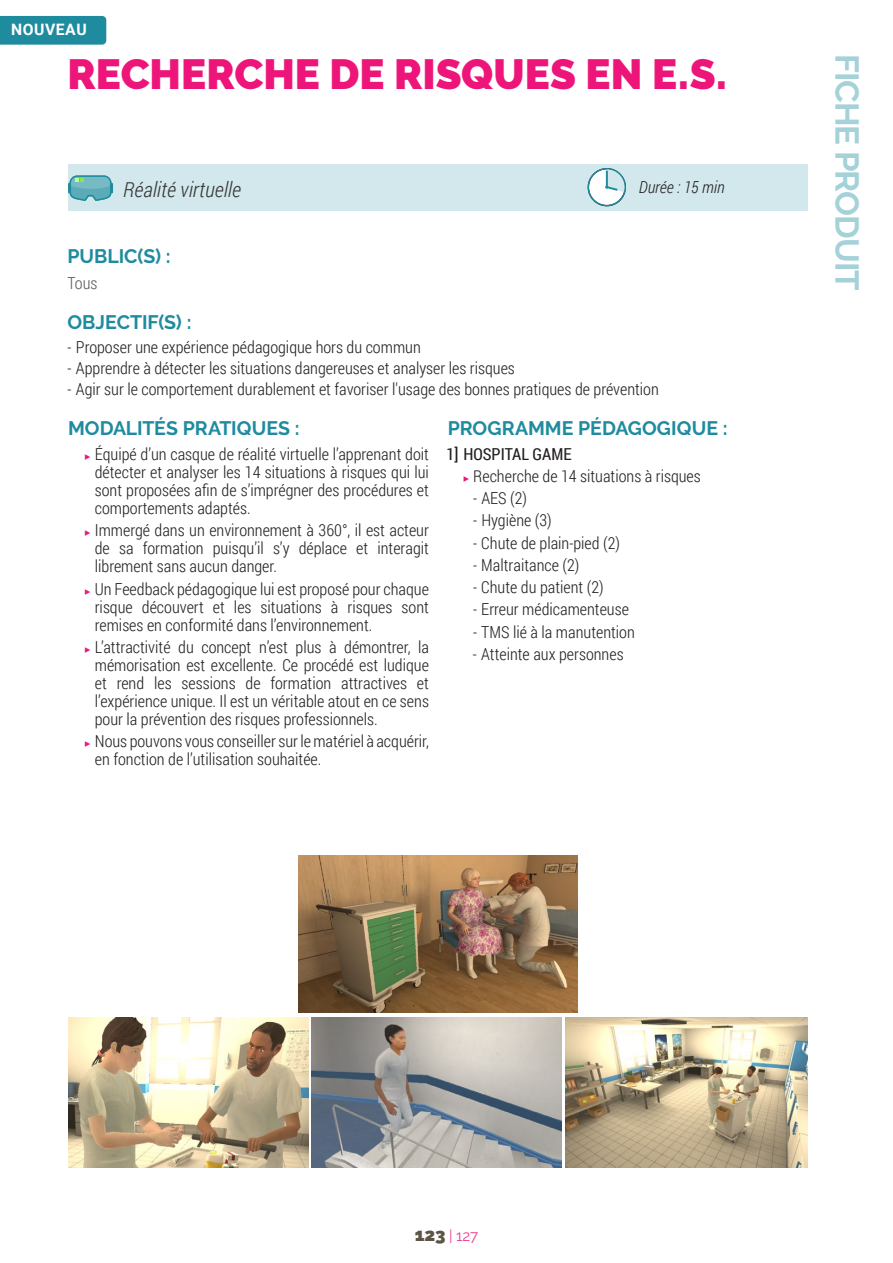
<style>
.page{position:relative;width:893px;height:1263px;background:#fff}
.page>*{position:absolute;margin:0;border:0;box-sizing:border-box;transform-origin:0 0}
.t1{font:900 42px "Raleway";color:#ed157a}
.t2{font:700 33px "Raleway";letter-spacing:-.03em;color:#a5d1d9}
.t3{font:italic 300 21px "Roboto Condensed";color:#353535}
.t4{font:700 19.5px "Raleway";color:#1f8b9f}
.t5{font:300 16.5px/18px "Roboto Condensed";color:#231f20;text-align:justify}
.t6{font:italic 300 16.5px "Roboto Condensed";color:#231f20}
.t7{font:300 16.5px "Roboto Condensed";color:#595959}
.t8{font:700 15.75px "Roboto";letter-spacing:.035em;color:#fff}
.t9{font:15px "Raleway";color:#f03d91}
.s1{font-family:"Source Sans Pro";font-weight:400;font-size:10.5px;color:#ed157a}
.s2{font-weight:400}
.s3{font-weight:900;font-size:18px;color:#5c5447}
</style>
<div class="page">
<div style="left:68px;top:164px;width:740px;height:47px;background:#d2e8ec"></div>
<svg style="left:588px;top:168px;width:38px;height:38px"></svg>
<svg style="left:68px;top:175px;width:45px;height:26px"></svg>
<img style="left:298px;top:856px;width:280px;height:157px">
<img style="left:68px;top:1017px;width:240px;height:150px">
<img style="left:311px;top:1017px;width:250px;height:150px">
<img style="left:565px;top:1017px;width:243px;height:150px">
<div style="left:0;top:16px;width:106px;height:29px;background:#1f8b9f"></div>
<p class="t8" style="left:11px;top:18px;width:77px">NOUVEAU</p>
<h1 class="t1" style="left:68px;top:50px;width:661px">RECHERCHE DE RISQUES EN E.S.</h1>
<p class="t3" style="left:123px;top:175px;width:119px">Réalité virtuelle</p>
<p class="t6" style="left:639px;top:176px;width:87px">Durée : 15 min</p>
<p class="t4" style="left:68px;top:245px;width:105px">PUBLIC(S) :</p>
<p class="t7" style="left:68px;top:271px;width:31px">Tous</p>
<p class="t4" style="left:68px;top:310px;width:125px">OBJECTIF(S) :</p>
<p class="t5" style="left:67px;top:337px;width:355px">- Proposer une expérience pédagogique hors du commun</p>
<p class="t5" style="left:67px;top:359px;width:449px">- Apprendre à détecter les situations dangereuses et analyser les risques</p>
<p class="t5" style="left:67px;top:380px;width:593px">- Agir sur le comportement durablement et favoriser l'usage des bonnes pratiques de prévention</p>
<p class="t4" style="left:68px;top:417px;width:233px">MODALITÉS PRATIQUES :</p>
<p class="t4" style="left:448px;top:417px;width:281px">PROGRAMME PÉDAGOGIQUE :</p>
<p class="t5" style="left:95px;top:445px;width:336px;text-indent:-10px"><span class="s1">▶</span> Équipé d’un casque de réalité virtuelle l’apprenant doit détecter et analyser les 14 situations à risques qui lui sont proposées afin de s’imprégner des procédures et comportements adaptés.</p>
<p class="t5" style="left:95px;top:521px;width:336px;text-indent:-10px"><span class="s1">▶</span> Immergé dans un environnement à 360°, il est acteur de sa formation puisqu’il s’y déplace et interagit librement sans aucun danger.</p>
<p class="t5" style="left:95px;top:579px;width:336px;text-indent:-10px"><span class="s1">▶</span> Un Feedback pédagogique lui est proposé pour chaque risque découvert et les situations à risques sont remises en conformité dans l’environnement.</p>
<p class="t5" style="left:95px;top:637px;width:336px;text-indent:-10px"><span class="s1">▶</span> L’attractivité du concept n’est plus à démontrer, la mémorisation est excellente. Ce procédé est ludique et rend les sessions de formation attractives et l’expérience unique. Il est un véritable atout en ce sens pour la prévention des risques professionnels.</p>
<p class="t5" style="left:95px;top:732px;width:336px;text-indent:-10px"><span class="s1">▶</span> Nous pouvons vous conseiller sur le matériel à acquérir, en fonction de l’utilisation souhaitée.</p>
<p class="t5" style="left:463px;top:442px;width:239px;line-height:22.2px;text-indent:-17px"><span class="s2">1] HOSPITAL GAME<br></span><span class="s1">▶</span> Recherche de 14 situations à risques</p>
<p class="t5" style="left:473px;top:489px;width:55px">- AES (2)</p>
<p class="t5" style="left:473px;top:511px;width:80px">- Hygiène (3)</p>
<p class="t5" style="left:473px;top:533px;width:148px">- Chute de plain-pied (2)</p>
<p class="t5" style="left:473px;top:555px;width:108px">- Maltraitance (2)</p>
<p class="t5" style="left:473px;top:578px;width:132px">- Chute du patient (2)</p>
<p class="t5" style="left:473px;top:600px;width:157px">- Erreur médicamenteuse</p>
<p class="t5" style="left:473px;top:622px;width:163px">- TMS lié à la manutention</p>
<p class="t5" style="left:473px;top:644px;width:152px">- Atteinte aux personnes</p>
<h2 class="t2" style="left:866px;top:54px;width:237px;rotate:90deg">FICHE PRODUIT</h2>
<p class="t9" style="left:415px;top:1226px;width:65px"><span class="s3">123</span> | 127</p>
</div>
